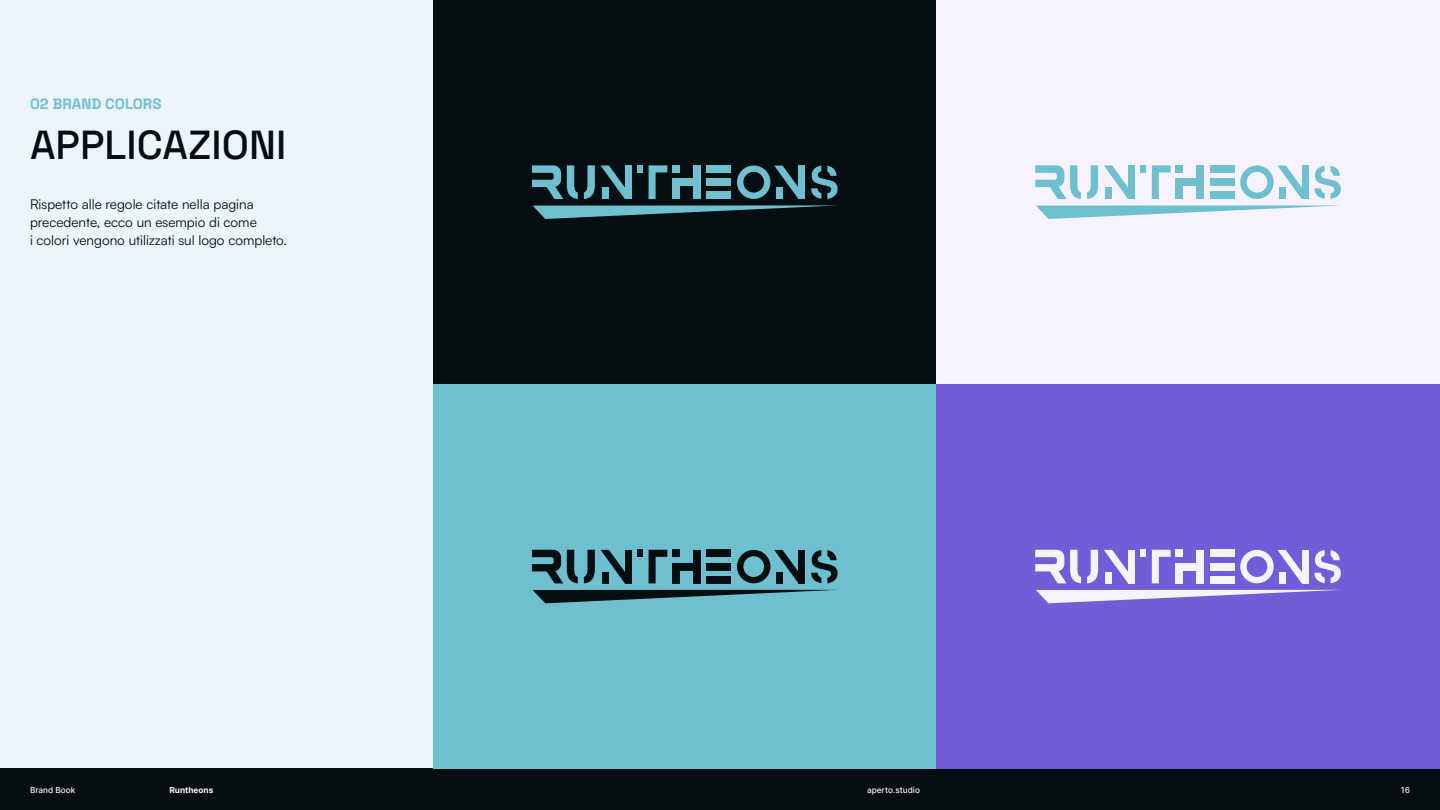
<style>
.page{position:relative;width:1440px;height:810px;background:#fff}
.page>*{position:absolute;margin:0;border:0;box-sizing:border-box;transform-origin:0 0}
.t1{font:300 40.5px "Space Grotesk";color:#050e10}
.t2{font:300 15px "Space Grotesk";color:#6ebfcf}
.t3{font:700 13.5px/18px "Satoshi Variable";color:#050e10}
.t4{font:500 8.25px "Inter";color:#f6f3ff}
.t5{font:700 8.25px "Inter";color:#f6f3ff}
</style>
<div class="page">
<div style="left:0;top:0;width:434px;height:769px;background:#edf4fa"></div>
<div style="left:0;top:769px;width:1440px;height:41px;background:#050e10"></div>
<div style="left:434px;top:0;width:503px;height:384px;background:#050e10"></div>
<div style="left:434px;top:384px;width:503px;height:385px;background:#6ebfcf"></div>
<div style="left:937px;top:0;width:503px;height:384px;background:#f6f3ff"></div>
<div style="left:937px;top:384px;width:503px;height:385px;background:#735cd8"></div>
<svg style="left:533px;top:205px;width:304px;height:14px"></svg>
<div style="left:625px;top:165px;width:7px;height:34px;background:#6ebfcf"></div>
<svg style="left:601px;top:165px;width:24px;height:34px"></svg>
<div style="left:798px;top:166px;width:7px;height:33px;background:#6ebfcf"></div>
<svg style="left:737px;top:165px;width:67px;height:34px"></svg>
<svg style="left:811px;top:166px;width:27px;height:33px"></svg>
<div style="left:673px;top:179px;width:7px;height:20px;background:#6ebfcf"></div>
<div style="left:694px;top:165px;width:7px;height:34px;background:#6ebfcf"></div>
<div style="left:673px;top:165px;width:7px;height:7px;background:#6ebfcf"></div>
<div style="left:678px;top:179px;width:18px;height:7px;background:#6ebfcf"></div>
<div style="left:707px;top:165px;width:24px;height:8px;background:#6ebfcf"></div>
<div style="left:707px;top:179px;width:24px;height:7px;background:#6ebfcf"></div>
<div style="left:707px;top:192px;width:24px;height:7px;background:#6ebfcf"></div>
<svg style="left:649px;top:165px;width:18px;height:34px"></svg>
<div style="left:637px;top:165px;width:6px;height:7px;background:#6ebfcf"></div>
<svg style="left:532px;top:165px;width:63px;height:34px"></svg>
<svg style="left:1036px;top:205px;width:304px;height:14px"></svg>
<div style="left:1128px;top:165px;width:7px;height:34px;background:#6ebfcf"></div>
<svg style="left:1104px;top:165px;width:24px;height:34px"></svg>
<div style="left:1302px;top:166px;width:6px;height:33px;background:#6ebfcf"></div>
<svg style="left:1240px;top:165px;width:67px;height:34px"></svg>
<svg style="left:1314px;top:166px;width:27px;height:33px"></svg>
<div style="left:1176px;top:179px;width:7px;height:20px;background:#6ebfcf"></div>
<div style="left:1197px;top:165px;width:7px;height:34px;background:#6ebfcf"></div>
<div style="left:1176px;top:165px;width:7px;height:7px;background:#6ebfcf"></div>
<div style="left:1181px;top:179px;width:18px;height:7px;background:#6ebfcf"></div>
<div style="left:1210px;top:165px;width:24px;height:8px;background:#6ebfcf"></div>
<div style="left:1210px;top:179px;width:24px;height:7px;background:#6ebfcf"></div>
<div style="left:1210px;top:192px;width:24px;height:7px;background:#6ebfcf"></div>
<svg style="left:1152px;top:165px;width:19px;height:34px"></svg>
<div style="left:1140px;top:165px;width:6px;height:7px;background:#6ebfcf"></div>
<svg style="left:1035px;top:165px;width:63px;height:34px"></svg>
<svg style="left:533px;top:590px;width:300px;height:13px"></svg>
<div style="left:625px;top:550px;width:7px;height:33px;background:#050e10"></div>
<svg style="left:601px;top:550px;width:24px;height:33px"></svg>
<div style="left:798px;top:550px;width:7px;height:33px;background:#050e10"></div>
<svg style="left:737px;top:550px;width:61px;height:33px"></svg>
<svg style="left:811px;top:550px;width:27px;height:33px"></svg>
<div style="left:673px;top:563px;width:7px;height:20px;background:#050e10"></div>
<div style="left:694px;top:550px;width:7px;height:33px;background:#050e10"></div>
<div style="left:673px;top:550px;width:7px;height:7px;background:#050e10"></div>
<div style="left:678px;top:563px;width:18px;height:7px;background:#050e10"></div>
<div style="left:707px;top:550px;width:24px;height:7px;background:#050e10"></div>
<div style="left:707px;top:563px;width:24px;height:7px;background:#050e10"></div>
<div style="left:707px;top:576px;width:24px;height:7px;background:#050e10"></div>
<svg style="left:649px;top:550px;width:18px;height:33px"></svg>
<div style="left:637px;top:550px;width:6px;height:7px;background:#050e10"></div>
<svg style="left:532px;top:550px;width:63px;height:33px"></svg>
<svg style="left:1036px;top:590px;width:300px;height:13px"></svg>
<div style="left:1128px;top:550px;width:7px;height:33px;background:#f6f3ff"></div>
<svg style="left:1104px;top:550px;width:24px;height:33px"></svg>
<div style="left:1302px;top:550px;width:6px;height:33px;background:#f6f3ff"></div>
<svg style="left:1240px;top:550px;width:62px;height:33px"></svg>
<svg style="left:1314px;top:550px;width:27px;height:33px"></svg>
<div style="left:1176px;top:563px;width:7px;height:20px;background:#f6f3ff"></div>
<div style="left:1197px;top:550px;width:7px;height:33px;background:#f6f3ff"></div>
<div style="left:1176px;top:550px;width:7px;height:7px;background:#f6f3ff"></div>
<div style="left:1181px;top:563px;width:18px;height:7px;background:#f6f3ff"></div>
<div style="left:1210px;top:550px;width:24px;height:7px;background:#f6f3ff"></div>
<div style="left:1210px;top:563px;width:24px;height:7px;background:#f6f3ff"></div>
<div style="left:1210px;top:576px;width:24px;height:7px;background:#f6f3ff"></div>
<svg style="left:1152px;top:550px;width:19px;height:33px"></svg>
<div style="left:1140px;top:550px;width:6px;height:7px;background:#f6f3ff"></div>
<svg style="left:1035px;top:550px;width:63px;height:33px"></svg>
<p class="t2" style="left:30px;top:93px;width:133px">02 BRAND COLORS</p>
<h1 class="t1" style="left:30px;top:115px;width:258px">APPLICAZIONI</h1>
<p class="t3" style="left:30px;top:194px;width:259px">Rispetto alle regole citate nella pagina precedente, ecco un esempio di come<br>i colori vengono utilizzati sul logo completo.</p>
<p class="t4" style="left:30px;top:784px;width:47px">Brand Book</p>
<p class="t5" style="left:170px;top:784px;width:45px">Runtheons</p>
<p class="t4" style="left:867px;top:784px;width:54px">aperto.studio</p>
<p class="t4" style="left:1401px;top:784px;width:11px">16</p>
</div>
